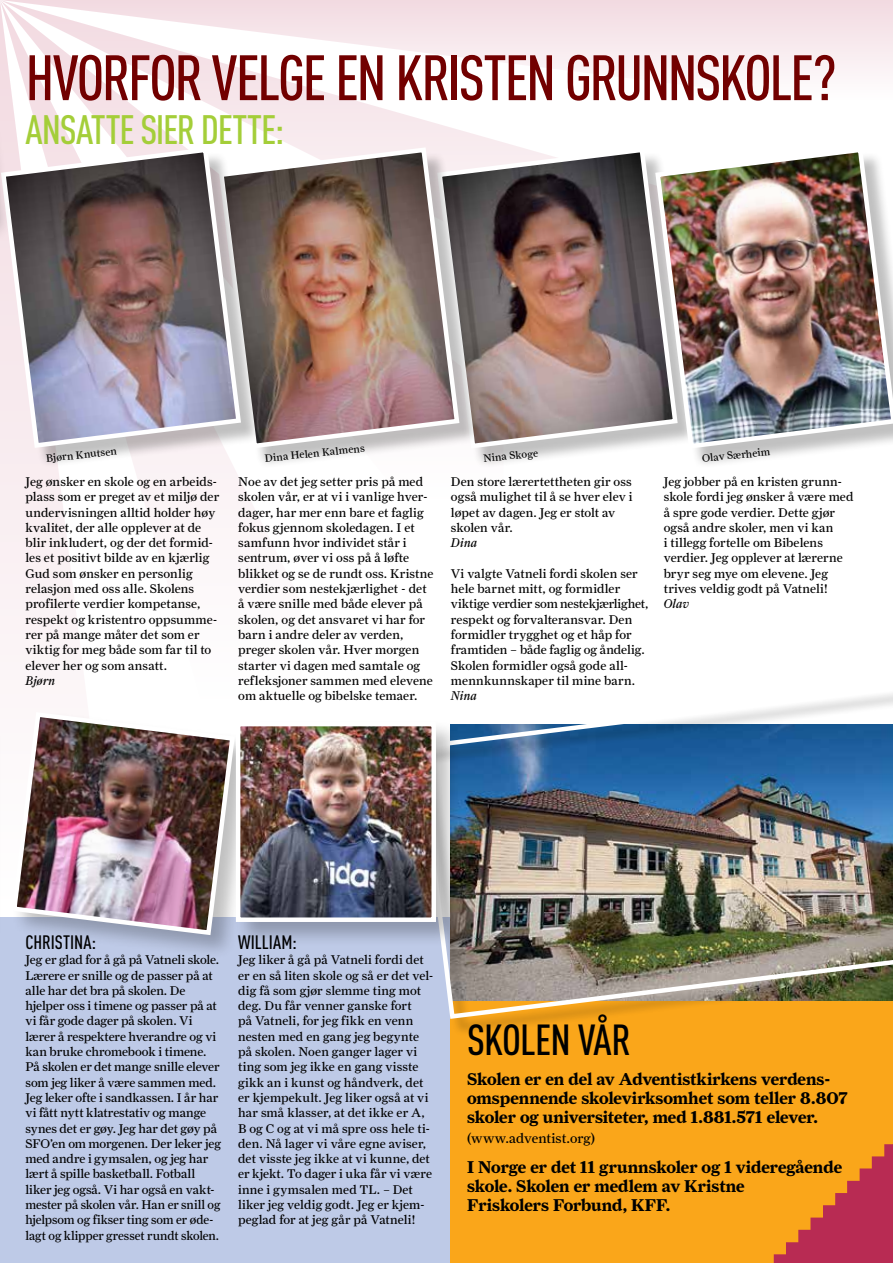
<style>
.page{position:relative;width:893px;height:1263px;background:#fff}
.page>*{position:absolute;margin:0;border:0;box-sizing:border-box;transform-origin:0 0}
.t1{font:500 63px "DIN Cond";letter-spacing:-.04em;color:#720000}
.t2{font:500 42.9px "DIN Cond";letter-spacing:-.02em;color:#000}
.t3{font:500 40.5px "DIN Cond";letter-spacing:-.025em;color:#a4ce39}
.t4{font:500 19.2px "DIN Cond";letter-spacing:.005em;color:#000}
.t5{font:700 17.1px/19.4px "Farnham Display";letter-spacing:-.005em;color:#000}
.t6{font:13.95px "Farnham Display";color:#000}
.t7{font:12.75px/15.3px "Farnham Display";letter-spacing:.005em;color:#000}
.t8{font:italic 12.75px "Farnham Display";letter-spacing:.01em;color:#000}
.t9{font:10.65px "Farnham Display";color:#000}
</style>
<div class="page">
<svg style="left:703px;top:0;width:190px;height:73px"></svg>
<svg style="left:503px;top:0;width:200px;height:145px"></svg>
<svg style="left:301px;top:0;width:202px;height:145px"></svg>
<svg style="left:100px;top:0;width:201px;height:509px"></svg>
<svg style="left:0;top:0;width:100px;height:655px"></svg>
<div style="left:441px;top:151px;width:257px;height:318px;background:#000;opacity:.25"></div>
<img style="left:462px;top:145px;width:191px;height:306px">
<div style="left:0;top:917px;width:893px;height:346px;background:#becae7"></div>
<div style="left:451px;top:998px;width:442px;height:265px;background:#faa61a"></div>
<div style="left:222px;top:151px;width:258px;height:318px;background:#000;opacity:.25"></div>
<img style="left:243px;top:145px;width:219px;height:306px">
<div style="left:4px;top:151px;width:257px;height:317px;background:#000;opacity:.25"></div>
<svg style="left:0;top:145px;width:243px;height:305px;background:#958990"></svg>
<div style="left:659px;top:151px;width:234px;height:318px;background:#000;opacity:.25"></div>
<img style="left:653px;top:151px;width:240px;height:300px">
<svg style="left:774px;top:1144px;width:119px;height:119px"></svg>
<hr style="left:0;top:719px;width:3px;height:229px;background:#000;opacity:.25">
<div style="left:0;top:16px;width:13px;height:249px;background:#000;opacity:.25"></div>
<div style="left:11px;top:711px;width:249px;height:249px;background:#000;opacity:.25"></div>
<img style="left:11px;top:711px;width:226px;height:227px">
<div style="left:419px;top:687px;width:474px;height:350px;background:#000;opacity:.25"></div>
<img style="left:419px;top:687px;width:474px;height:334px">
<div style="left:234px;top:719px;width:228px;height:229px;background:#000;opacity:.25"></div>
<img style="left:241px;top:727px;width:190px;height:190px">
<div style="left:236px;top:722px;width:200px;height:200px;border:4px solid #fff"></div>
<h1 class="t1" style="left:26px;top:40px;width:813px">HVORFOR VELGE EN KRISTEN GRUNNSKOLE?</h1>
<h3 class="t3" style="left:26px;top:105px;width:260px">ANSATTE SIER DETTE:</h3>
<p class="t9" style="left:46px;top:452px;width:73px;rotate:-6deg">Bjørn Knutsen</p>
<p class="t9" style="left:264px;top:452px;width:102px;rotate:-6deg">Dina Helen Kalmens</p>
<p class="t9" style="left:483px;top:452px;width:56px;rotate:-6deg">Nina Skoge</p>
<p class="t9" style="left:701px;top:452px;width:70px;rotate:-6deg">Olav Særheim</p>
<p class="t7" style="left:26px;top:474px;width:195px">Jeg ønsker en skole og en arbeids&shy;plass som er preget av et miljø der undervisningen alltid holder høy kvalitet, der alle opplever at de blir inkludert, og der det formid&shy;les et positivt bilde av en kjærlig<br>Gud som ønsker en personlig relasjon med oss alle. Skolens profilerte verdier kompetanse, respekt og kristentro oppsumme&shy;rer på mange måter det som er viktig for meg både som far til to elever her og som ansatt.</p>
<p class="t8" style="left:26px;top:673px;width:31px">Bjørn</p>
<p class="t7" style="left:238px;top:474px;width:197px">Noe av det jeg setter pris på med skolen vår, er at vi i vanlige hver&shy;dager, har mer enn bare et faglig fokus gjennom skoledagen. I et samfunn hvor individet står i sentrum, øver vi oss på å løfte blikket og se de rundt oss. Kristne verdier som nestekjærlighet - det å være snille med både elever på skolen, og det ansvaret vi har for barn i andre deler av verden, preger skolen vår. Hver morgen starter vi dagen med samtale og refleksjoner sammen med elevene om aktuelle og bibelske temaer.</p>
<p class="t7" style="left:451px;top:474px;width:183px">Den store lærertettheten gir oss også mulighet til å se hver elev i løpet av dagen. Jeg er stolt av skolen vår.</p>
<p class="t8" style="left:451px;top:535px;width:28px">Dina</p>
<p class="t7" style="left:451px;top:565px;width:199px">Vi valgte Vatneli fordi skolen ser hele barnet mitt, og formidler viktige verdier som nestekjærlighet, respekt og forvalteransvar. Den formidler trygghet og et håp for framtiden – både faglig og åndelig.<br>Skolen formidler også gode all&shy;mennkunnskaper til mine barn.</p>
<p class="t8" style="left:451px;top:688px;width:28px">Nina</p>
<p class="t7" style="left:664px;top:474px;width:191px">Jeg jobber på en kristen grunn&shy;skole fordi jeg ønsker å være med å spre gode verdier. Dette gjør også andre skoler, men vi kan<br>i tillegg fortelle om Bibelens verdier. Jeg opplever at lærerne bryr seg mye om elevene. Jeg trives veldig godt på Vatneli!</p>
<p class="t8" style="left:664px;top:596px;width:27px">Olav</p>
<h3 class="t4" style="left:26px;top:931px;width:72px">CHRISTINA:</h3>
<p class="t7" style="left:26px;top:952px;width:197px">Jeg er glad for å gå på Vatneli skole.<br>Lærere er snille og de passer på at alle har det bra på skolen. De hjelper oss i timene og passer på at vi får gode dager på skolen. Vi lærer å respektere hverandre og vi kan bruke chromebook i timene.<br>På skolen er det mange snille elever som jeg liker å være sammen med.<br>Jeg leker ofte i sandkassen. I år har vi fått nytt klatrestativ og mange synes det er gøy. Jeg har det gøy på SFO’en om morgenen. Der leker jeg med andre i gymsalen, og jeg har lært å spille basketball. Fotball liker jeg også. Vi har også en vakt&shy;mester på skolen vår. Han er snill og hjelpsom og fikser ting som er øde&shy;lagt og klipper gresset rundt skolen.</p>
<h3 class="t4" style="left:238px;top:931px;width:60px">WILLIAM:</h3>
<p class="t7" style="left:238px;top:952px;width:197px">Jeg liker å gå på Vatneli fordi det er en så liten skole og så er det vel&shy;dig få som gjør slemme ting mot deg. Du får venner ganske fort<br>på Vatneli, for jeg fikk en venn nesten med en gang jeg begynte på skolen. Noen ganger lager vi ting som jeg ikke en gang visste gikk an i kunst og håndverk, det er kjempekult. Jeg liker også at vi har små klasser, at det ikke er A,<br>B og C og at vi må spre oss hele ti&shy;den. Nå lager vi våre egne aviser, det visste jeg ikke at vi kunne, det er kjekt. To dager i uka får vi være inne i gymsalen med TL. – Det liker jeg veldig godt. Jeg er kjem&shy;peglad for at jeg går på Vatneli!</p>
<h2 class="t2" style="left:467px;top:1014px;width:165px">SKOLEN VÅR</h2>
<h3 class="t5" style="left:467px;top:1069px;width:382px">Skolen er en del av Adventistkirkens verdens&shy;omspennende skolevirksomhet som teller 8.807 skoler og universiteter, med 1.881.571 elever.</h3>
<p class="t6" style="left:467px;top:1130px;width:129px">(www.adventist.org)</p>
<h3 class="t5" style="left:467px;top:1157px;width:377px">I Norge er det 11 grunnskoler og 1 videregående skole. Skolen er medlem av Kristne<br>Friskolers Forbund, KFF.</h3>
</div>
